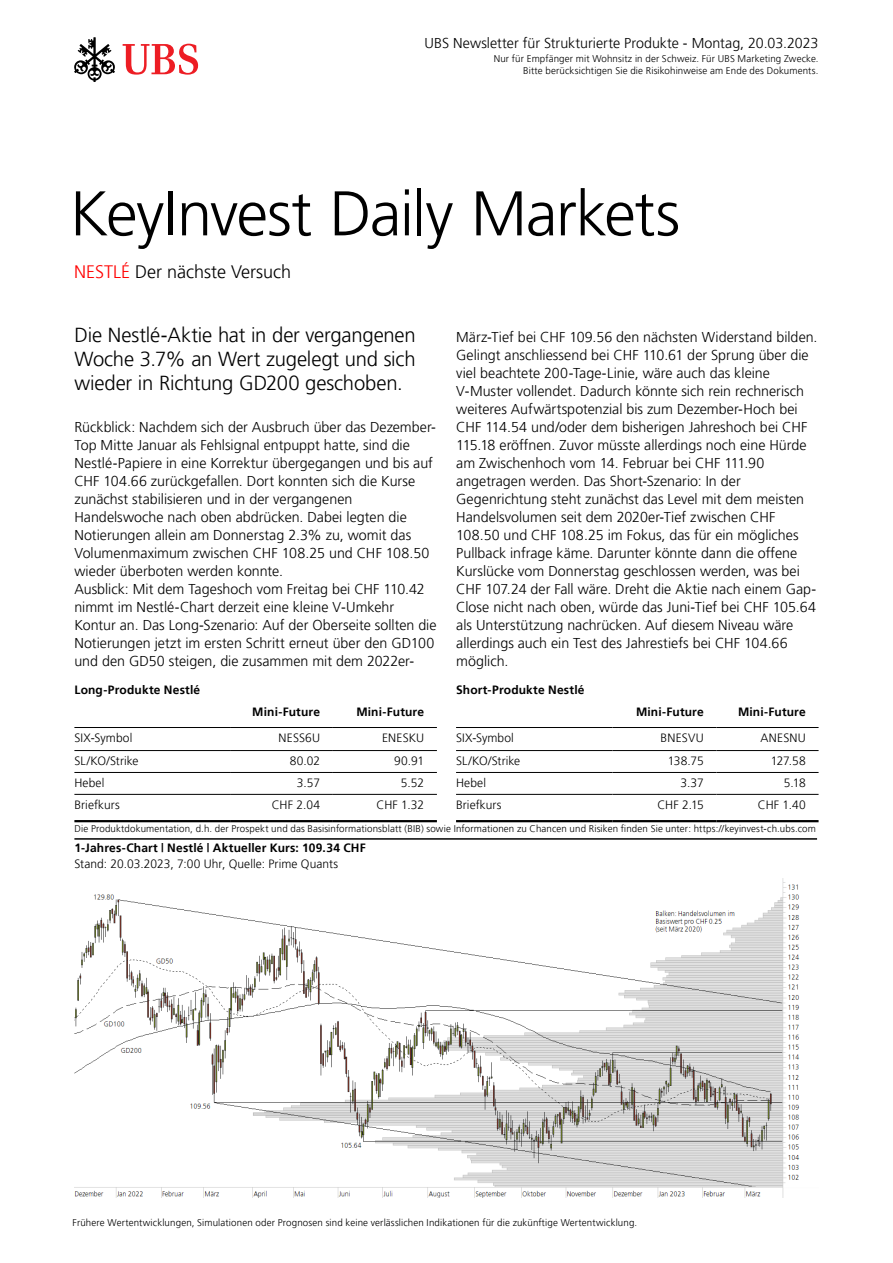
<style>
.page{position:relative;width:893px;height:1263px;background:#fff}
.page>*{position:absolute;margin:0;border:0;box-sizing:border-box;transform-origin:0 0}
.t1{font:300 63px "Frutiger 45";letter-spacing:-.02em;color:#000}
.t2{font:300 20.25px/24px "Frutiger 45";letter-spacing:-.01em;color:#000;text-align:justify}
.t3{font:300 18px "Frutiger 45";color:#000}
.t4{font:300 14.25px/18px "Frutiger 45";color:#000}
.t5{font:300 12px "Frutiger 45";letter-spacing:.01em;color:#000}
.t6{font:300 12px "Frutiger 45";letter-spacing:.015em;color:#000}
.t7{font:300 9.75px/12px "Frutiger 45";letter-spacing:.015em;color:#000;text-align:right}
.s1{color:#f00}
</style>
<div class="page">
<svg style="left:74px;top:37px;width:41px;height:45px"></svg>
<svg style="left:123px;top:44px;width:75px;height:31px"></svg>
<img style="left:74px;top:878px;width:726px;height:319px">
<hr style="left:231px;top:750px;width:102px;height:1px;background:#000">
<hr style="left:74px;top:727px;width:157px;height:1px;background:#000">
<hr style="left:231px;top:727px;width:102px;height:1px;background:#000">
<hr style="left:333px;top:727px;width:104px;height:1px;background:#000">
<hr style="left:74px;top:750px;width:157px;height:1px;background:#000">
<hr style="left:333px;top:750px;width:104px;height:1px;background:#000">
<hr style="left:74px;top:772px;width:157px;height:1px;background:#000">
<hr style="left:231px;top:772px;width:102px;height:1px;background:#000">
<hr style="left:333px;top:772px;width:104px;height:1px;background:#000">
<hr style="left:74px;top:794px;width:157px;height:1px;background:#000">
<hr style="left:231px;top:794px;width:102px;height:1px;background:#000">
<hr style="left:333px;top:794px;width:104px;height:1px;background:#000">
<hr style="left:74px;top:820px;width:157px;height:2px;background:#000">
<hr style="left:231px;top:820px;width:102px;height:2px;background:#000">
<hr style="left:333px;top:820px;width:104px;height:2px;background:#000">
<hr style="left:717px;top:750px;width:102px;height:1px;background:#000">
<hr style="left:456px;top:727px;width:156px;height:1px;background:#000">
<hr style="left:612px;top:727px;width:105px;height:1px;background:#000">
<hr style="left:717px;top:727px;width:102px;height:1px;background:#000">
<hr style="left:456px;top:750px;width:156px;height:1px;background:#000">
<hr style="left:612px;top:750px;width:105px;height:1px;background:#000">
<hr style="left:456px;top:772px;width:156px;height:1px;background:#000">
<hr style="left:612px;top:772px;width:105px;height:1px;background:#000">
<hr style="left:717px;top:772px;width:102px;height:1px;background:#000">
<hr style="left:456px;top:794px;width:156px;height:1px;background:#000">
<hr style="left:612px;top:794px;width:105px;height:1px;background:#000">
<hr style="left:717px;top:794px;width:102px;height:1px;background:#000">
<hr style="left:456px;top:820px;width:156px;height:2px;background:#000">
<hr style="left:612px;top:820px;width:105px;height:2px;background:#000">
<hr style="left:717px;top:820px;width:102px;height:2px;background:#000">
<hr style="left:74px;top:838px;width:743px;height:2px;background:#000">
<p class="t4" style="left:425px;top:34px;width:395px">UBS Newsletter für Strukturierte Produkte - Montag, 20.03.2023</p>
<p class="t7" style="left:494px;top:53px;width:326px">Nur für Empfänger mit Wohnsitz in der Schweiz. Für UBS Marketing Zwecke.<br>Bitte berücksichtigen Sie die Risikohinweise am Ende des Dokuments.</p>
<h1 class="t1" style="left:70px;top:177px;width:612px">KeyInvest Daily Markets</h1>
<p class="t3" style="left:74px;top:261px;width:219px"><span class="s1">NESTLÉ</span> Der nächste Versuch</p>
<h2 class="t2" style="left:74px;top:323px;width:343px">Die Nestlé-Aktie hat in der vergangenen Woche 3.7% an Wert zugelegt und sich wieder in Richtung GD200 geschoben.</h2>
<p class="t4" style="left:74px;top:418px;width:364px">Rückblick: Nachdem sich der Ausbruch über das Dezember-Top Mitte Januar als Fehlsignal entpuppt hatte, sind die Nestlé-Papiere in eine Korrektur übergegangen und bis auf CHF 104.66 zurückgefallen. Dort konnten sich die Kurse zunächst stabilisieren und in der vergangenen Handelswoche nach oben abdrücken. Dabei legten die Notierungen allein am Donnerstag 2.3% zu, womit das Volumenmaximum zwischen CHF 108.25 und CHF 108.50 wieder überboten werden konnte.<br>Ausblick: Mit dem Tageshoch vom Freitag bei CHF 110.42 nimmt im Nestlé-Chart derzeit eine kleine V-Umkehr Kontur an. Das Long-Szenario: Auf der Oberseite sollten die Notierungen jetzt im ersten Schritt erneut über den GD100 und den GD50 steigen, die zusammen mit dem 2022er-</p>
<p class="t6" style="left:252px;top:704px;width:69px">Mini-Future</p>
<p class="t6" style="left:356px;top:704px;width:69px">Mini-Future</p>
<p class="t5" style="left:74px;top:731px;width:59px">SIX-Symbol</p>
<p class="t5" style="left:279px;top:731px;width:43px">NESS6U</p>
<p class="t5" style="left:382px;top:731px;width:43px">ENESKU</p>
<p class="t5" style="left:74px;top:754px;width:66px">SL/KO/Strike</p>
<p class="t5" style="left:290px;top:754px;width:32px">80.02</p>
<p class="t5" style="left:394px;top:754px;width:32px">90.91</p>
<p class="t5" style="left:74px;top:776px;width:32px">Hebel</p>
<p class="t5" style="left:297px;top:776px;width:25px">3.57</p>
<p class="t5" style="left:401px;top:776px;width:25px">5.52</p>
<p class="t5" style="left:74px;top:797px;width:47px">Briefkurs</p>
<p class="t5" style="left:272px;top:797px;width:50px">CHF 2.04</p>
<p class="t5" style="left:377px;top:797px;width:49px">CHF 1.32</p>
<p class="t4" style="left:456px;top:328px;width:363px">März-Tief bei CHF 109.56 den nächsten Widerstand bilden.<br>Gelingt anschliessend bei CHF 110.61 der Sprung über die viel beachtete 200-Tage-Linie, wäre auch das kleine V-Muster vollendet. Dadurch könnte sich rein rechnerisch weiteres Aufwärtspotenzial bis zum Dezember-Hoch bei CHF 114.54 und/oder dem bisherigen Jahreshoch bei CHF 115.18 eröffnen. Zuvor müsste allerdings noch eine Hürde am Zwischenhoch vom 14. Februar bei CHF 111.90 angetragen werden. Das Short-Szenario: In der Gegenrichtung steht zunächst das Level mit dem meisten Handelsvolumen seit dem 2020er-Tief zwischen CHF 108.50 und CHF 108.25 im Fokus, das für ein mögliches Pullback infrage käme. Darunter könnte dann die offene Kurslücke vom Donnerstag geschlossen werden, was bei CHF 107.24 der Fall wäre. Dreht die Aktie nach einem Gap-Close nicht nach oben, würde das Juni-Tief bei CHF 105.64 als Unterstützung nachrücken. Auf diesem Niveau wäre allerdings auch ein Test des Jahrestiefs bei CHF 104.66 möglich.</p>
<p class="t6" style="left:74px;top:682px;width:127px">Long-Produkte Nestlé</p>
<p class="t6" style="left:456px;top:682px;width:130px">Short-Produkte Nestlé</p>
<p class="t6" style="left:636px;top:704px;width:69px">Mini-Future</p>
<p class="t6" style="left:738px;top:704px;width:69px">Mini-Future</p>
<p class="t5" style="left:456px;top:731px;width:59px">SIX-Symbol</p>
<p class="t5" style="left:660px;top:731px;width:45px">BNESVU</p>
<p class="t5" style="left:761px;top:731px;width:47px">ANESNU</p>
<p class="t5" style="left:456px;top:754px;width:66px">SL/KO/Strike</p>
<p class="t5" style="left:668px;top:754px;width:37px">138.75</p>
<p class="t5" style="left:771px;top:754px;width:37px">127.58</p>
<p class="t5" style="left:456px;top:776px;width:32px">Hebel</p>
<p class="t5" style="left:680px;top:776px;width:25px">3.37</p>
<p class="t5" style="left:784px;top:776px;width:23px">5.18</p>
<p class="t5" style="left:456px;top:797px;width:47px">Briefkurs</p>
<p class="t5" style="left:657px;top:797px;width:48px">CHF 2.15</p>
<p class="t5" style="left:758px;top:797px;width:49px">CHF 1.40</p>
<p class="t7" style="left:74px;top:822px;width:743px">Die Produktdokumentation, d.h. der Prospekt und das Basisinformationsblatt (BIB) sowie Informationen zu Chancen und Risiken finden Sie unter: https://keyinvest-ch.ubs.com</p>
<p class="t6" style="left:74px;top:841px;width:293px">1-Jahres-Chart | Nestlé | Aktueller Kurs: 109.34 CHF</p>
<p class="t5" style="left:74px;top:857px;width:265px">Stand: 20.03.2023, 7:00 Uhr, Quelle: Prime Quants</p>
<p class="t7" style="left:73px;top:1216px;width:566px">Frühere Wertentwicklungen, Simulationen oder Prognosen sind keine verlässlichen Indikationen für die zukünftige Wertentwicklung.</p>
</div>
